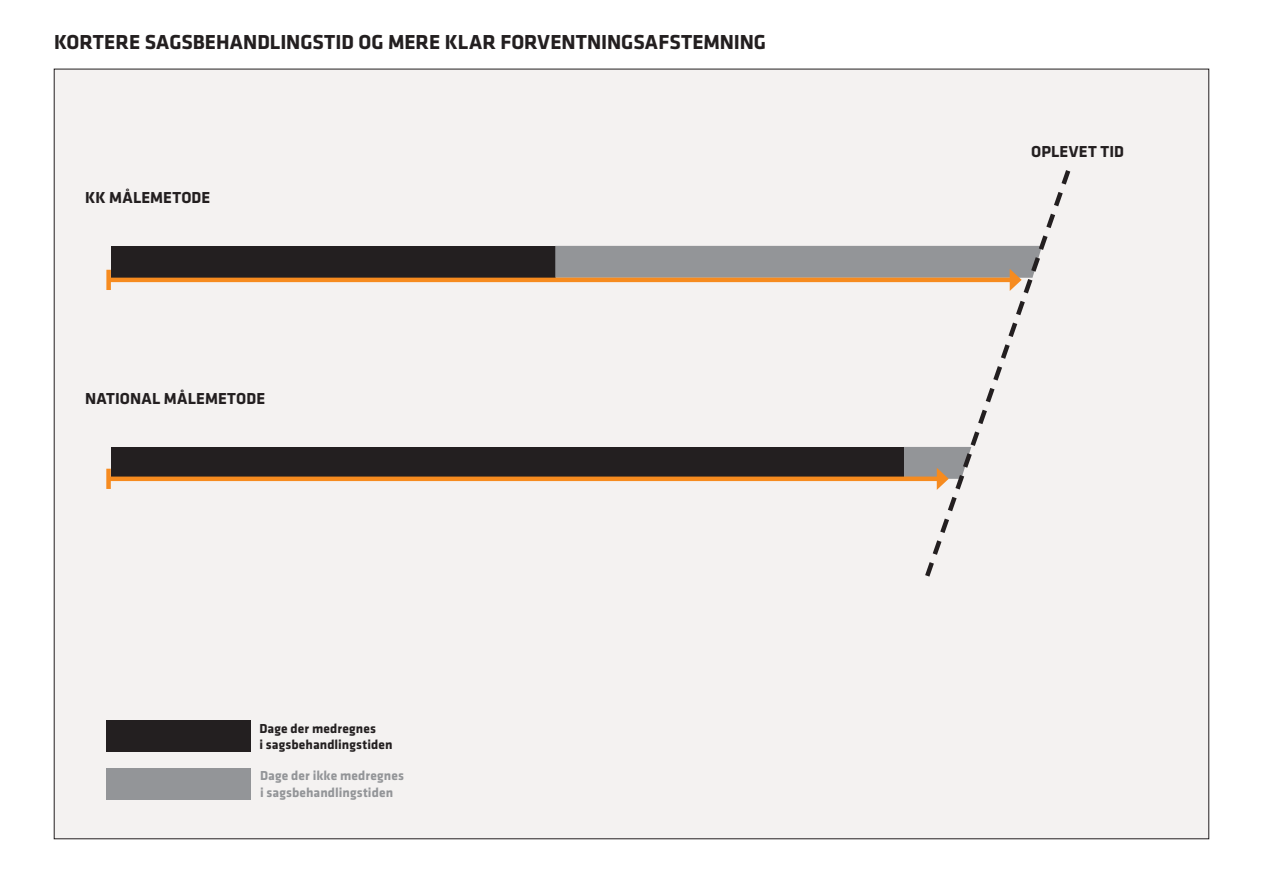
<style>
.page{position:relative;width:1263px;height:893px;background:#fff}
.page>*{position:absolute;margin:0;border:0;box-sizing:border-box;transform-origin:0 0}
.t1{font:700 21px "Klavika";letter-spacing:-.005em;color:#231f20}
.t2{font:700 16.5px "Klavika";letter-spacing:.01em;color:#231f20}
.t3{font:700 13.5px/16.2px "Klavika";letter-spacing:.01em;color:#939598}
.t4{font:700 13.5px/16.2px "Klavika";letter-spacing:.01em;color:#231f20}
</style>
<div class="page">
<div style="left:54px;top:69px;width:1155px;height:770px;background:#f4f2f1"></div>
<div style="left:107px;top:767px;width:144px;height:32px;background:#939598"></div>
<div style="left:106px;top:720px;width:145px;height:32px;background:#231f20"></div>
<div style="left:111px;top:246px;width:444px;height:32px;background:#231f20"></div>
<div style="left:111px;top:447px;width:792px;height:32px;background:#231f20"></div>
<svg style="left:921px;top:170px;width:150px;height:407px"></svg>
<hr style="left:109px;top:477px;width:832px;height:4px;background:#f68b1f">
<div style="left:106px;top:469px;width:5px;height:20px;background:#f68b1f"></div>
<svg style="left:903px;top:447px;width:68px;height:43px"></svg>
<hr style="left:109px;top:278px;width:905px;height:4px;background:#f68b1f">
<div style="left:106px;top:270px;width:5px;height:20px;background:#f68b1f"></div>
<svg style="left:555px;top:246px;width:487px;height:45px"></svg>
<p class="t1" style="left:54px;top:31px;width:714px">KORTERE SAGSBEHANDLINGSTID OG MERE KLAR FORVENTNINGSAFSTEMNING</p>
<p class="t2" style="left:85px;top:189px;width:127px">KK MÅLEMETODE</p>
<p class="t2" style="left:85px;top:390px;width:182px">NATIONAL MÅLEMETODE</p>
<p class="t4" style="left:259px;top:720px;width:135px">Dage der medregnes<br>i sagsbehandlingstiden</p>
<p class="t3" style="left:260px;top:768px;width:146px">Dage der ikke medregnes i sagsbehandlingstiden</p>
<p class="t2" style="left:1031px;top:142px;width:94px">OPLEVET TID</p>
</div>
